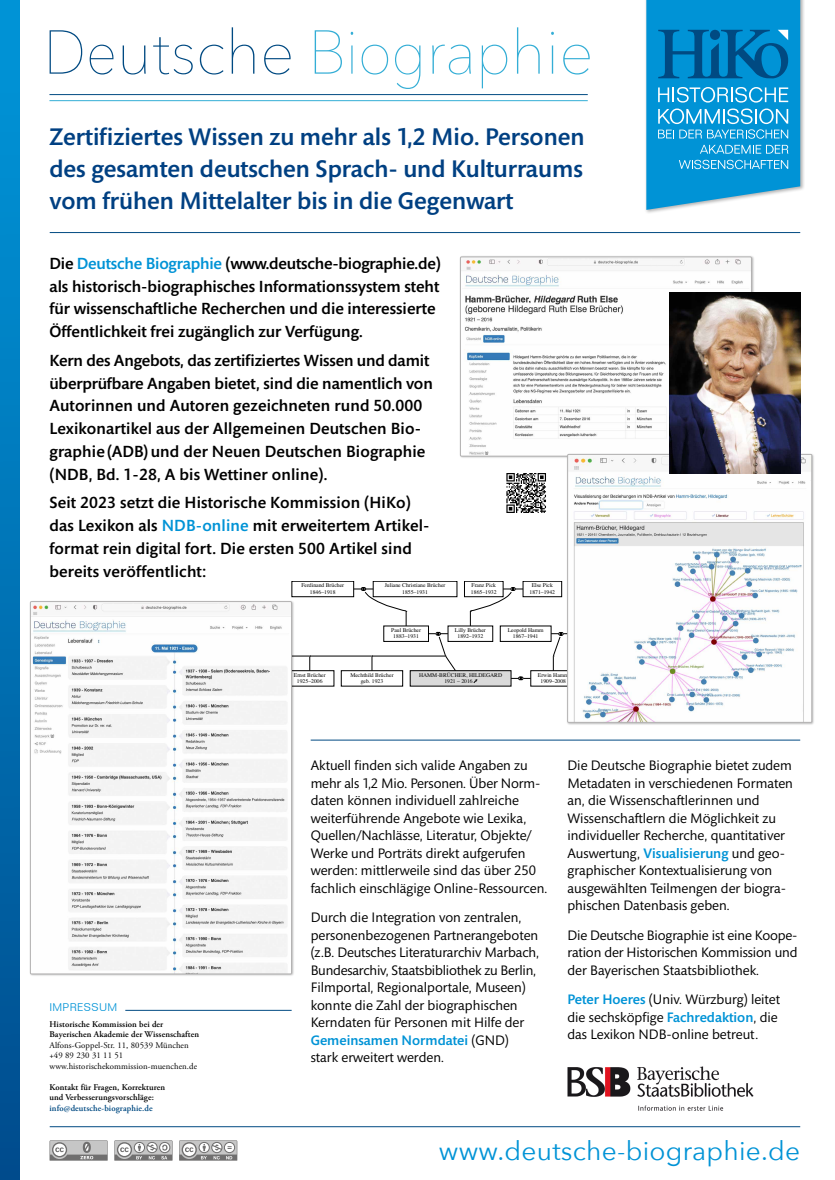
<style>
.page{position:relative;width:835px;height:1180px;background:#fff}
.page>*{position:absolute;margin:0;border:0;box-sizing:border-box;transform-origin:0 0}
.t1{font:200 61.25px "Avenir Next";color:#34aed6}
.t2{font:26.25px "Avenir Next";letter-spacing:.01em;color:#0093d6}
.t3{font:500 24.5px/32px "Mundo Sans Std";color:#004082;text-align:justify}
.t4{font:500 16.45px/22.8px "Mundo Sans Std";color:#000}
.t5{font:14px/17.5px "Mundo Sans Std";color:#000}
.t6{font:300 10.85px "Folio BT";letter-spacing:.03em;color:#0093d6}
.t7{font:600 8.75px/10.5px "Adobe Garamond Pro";letter-spacing:.01em;color:#000}
.t8{font:8.75px/10.5px "Adobe Garamond Pro";letter-spacing:.01em;color:#000}
.t9{font:600 8.75px "Adobe Garamond Pro";letter-spacing:.01em;color:#004a82}
.t10{font:5.71px/6.1px "Times";color:#000;text-align:center}
.s1{color:#004a82}
.s2{color:#0093d6}
.s3{font-weight:500;color:#0093d6}
</style>
<div class="page">
<hr style="left:50px;top:232px;width:750px;height:1px;background:#004a82">
<hr style="left:50px;top:1126px;width:750px;height:1px;background:#004a82">
<hr style="left:310px;top:739px;width:490px;height:1px;background:#004a82">
<svg style="left:291px;top:581px;width:275px;height:105px"></svg>
<div style="left:0;top:0;width:20px;height:1180px;background:linear-gradient(to bottom,#0098db,#004c8e)"></div>
<hr style="left:125px;top:1010px;width:166px;height:1px;background:#004a82">
<div style="left:644px;top:0;width:160px;height:214px;background:#000;opacity:.3"></div>
<svg style="left:646px;top:0;width:154px;height:210px"></svg>
<img style="left:506px;top:473px;width:40px;height:40px">
<hr style="left:49px;top:100px;width:538px;height:1px;background:#34aed6">
<hr style="left:49px;top:94px;width:538px;height:1px;background:#004a82">
<div style="left:459px;top:255px;width:295px;height:204px;background:#000;opacity:.3"></div>
<img style="left:462px;top:259px;width:287px;height:195px">
<div style="left:460px;top:257px;width:291px;height:199px;border:1px solid #b3b2b2"></div>
<div style="left:566px;top:453px;width:248px;height:272px;background:#000;opacity:.3"></div>
<img style="left:569px;top:456px;width:240px;height:264px">
<div style="left:567px;top:454px;width:244px;height:268px;border:1px solid #b3b2b2"></div>
<img style="left:669px;top:292px;width:131px;height:182px">
<div style="left:29px;top:600px;width:265px;height:377px;background:#000;opacity:.3"></div>
<img style="left:32px;top:603px;width:257px;height:369px">
<div style="left:30px;top:601px;width:261px;height:373px;border:1px solid #b3b2b2"></div>
<img style="left:567px;top:1066px;width:187px;height:45px">
<svg style="left:50px;top:1140px;width:58px;height:20px"></svg>
<svg style="left:179px;top:1140px;width:58px;height:20px"></svg>
<svg style="left:114px;top:1140px;width:58px;height:20px"></svg>
<h1 class="t1" style="left:44px;top:1px;width:551px"><span class="s1">Deutsche</span> Biographie</h1>
<h3 class="t3" style="left:49px;top:121px;width:536px">Zertifiziertes Wissen zu mehr als 1,2 Mio. Personen des gesamten deutschen Sprach- und Kulturraums vom frühen Mittelalter bis in die Gegenwart</h3>
<p class="t4" style="left:49px;top:252px;width:393px">Die <span class="s2">Deutsche Biographie</span> (www.deutsche-biographie.de) als historisch-biographisches Informationssystem steht für wissenschaftliche Recherchen und die interessierte Öffentlichkeit frei zugänglich zur Verfügung.</p>
<p class="t4" style="left:49px;top:349px;width:385px">Kern des Angebots, das zertifiziertes Wissen und damit überprüfbare Angaben bietet, sind die namentlich von Autorinnen und Autoren gezeichneten rund 50.000<br>Lexikonartikel aus der Allgemeinen Deutschen Bio&shy;graphie (ADB) und der Neuen Deutschen Biographie (NDB, Bd. 1-28, A bis Wettiner online).</p>
<p class="t4" style="left:49px;top:492px;width:379px">Seit 2023 setzt die Historische Kommission (HiKo) das Lexikon als <span class="s2">NDB-online</span> mit erweitertem Artikel&shy;format rein digital fort. Die ersten 500 Artikel sind bereits veröffentlicht:</p>
<p class="t6" style="left:49px;top:1000px;width:69px">IMPRESSUM</p>
<p class="t7" style="left:49px;top:1019px;width:151px">Historische Kommission bei der<br>Bayerischen Akademie der Wissenschaften</p>
<p class="t8" style="left:49px;top:1040px;width:149px">Alfons-Goppel-Str. 11, 80539 München +49 89 230 31 11 51 www.historischekommission-muenchen.de</p>
<p class="t7" style="left:49px;top:1082px;width:117px">Kontakt für Fragen, Korrekturen und Verbesserungsvorschläge:</p>
<p class="t9" style="left:49px;top:1103px;width:105px">info@deutsche-biographie.de</p>
<p class="t10" style="left:301px;top:582px;width:44px">Ferdinand Brücher<br>1846–1918</p>
<p class="t10" style="left:384px;top:582px;width:62px">Juliane Christiane Brücher<br>1855–1931</p>
<p class="t10" style="left:471px;top:582px;width:27px;text-align:left">Franz Pick<br>1865–1932</p>
<p class="t10" style="left:529px;top:582px;width:27px">Else Pick<br>1871–1942</p>
<p class="t10" style="left:391px;top:627px;width:31px">Paul Brücher<br>1883–1931</p>
<p class="t10" style="left:455px;top:627px;width:32px">Lilly Brücher<br>1892–1932</p>
<p class="t10" style="left:507px;top:627px;width:37px">Leopold Hamm<br>1867–1941</p>
<p class="t10" style="left:294px;top:671px;width:33px">Ernst Brücher<br>1925–2006</p>
<p class="t10" style="left:350px;top:671px;width:45px">Mechthild Brücher geb. 1923</p>
<p class="t10" style="left:444px;top:671px;width:59px;text-align:left;text-indent:-25px">HAMM-BRÜCHER, HILDEGARD<br>1921 – 2016</p>
<p class="t10" style="left:538px;top:671px;width:32px">Erwin Hamm<br>1909–2008</p>
<p class="t5" style="left:310px;top:757px;width:238px">Aktuell finden sich valide Angaben zu mehr als 1,2 Mio. Personen. Über Norm&shy;daten können individuell zahlreiche weiterführende Angebote wie Lexika, Quellen/Nachlässe, Literatur, Objekte/ Werke und Porträts direkt aufgerufen werden: mittlerweile sind das über 250 fachlich einschlägige Online-Ressourcen.</p>
<p class="t5" style="left:310px;top:909px;width:230px">Durch die Integration von zentralen, personenbezogenen Partnerangeboten (z.B. Deutsches Literaturarchiv Marbach, Bundesarchiv, Staatsbibliothek zu Berlin, Filmportal, Regionalportale, Museen) konnte die Zahl der biographischen Kerndaten für Personen mit Hilfe der <span class="s3">Gemeinsamen Normdatei</span> (GND) stark erweitert werden.</p>
<p class="t5" style="left:567px;top:757px;width:227px">Die Deutsche Biographie bietet zudem Metadaten in verschiedenen Formaten an, die Wissenschaftlerinnen und Wissenschaftlern die Möglichkeit zu individueller Recherche, quantitativer Auswertung, <span class="s3">Visualisierung</span> und geo&shy;graphischer Kontextualisierung von ausgewählten Teilmengen der biogra&shy;phischen Datenbasis geben.</p>
<p class="t5" style="left:567px;top:927px;width:231px;text-align:justify">Die Deutsche Biographie ist eine Koope&shy;ration der Historischen Kommission und der Bayerischen Staatsbibliothek.</p>
<p class="t5" style="left:567px;top:991px;width:214px"><span class="s3">Peter Hoeres</span> (Univ. Würzburg) leitet die sechsköpfige <span class="s3">Fachredaktion</span>, die das Lexikon NDB-online betreut.</p>
<h2 class="t2" style="left:438px;top:1129px;width:363px">www.deutsche-biographie.de</h2>
</div>
